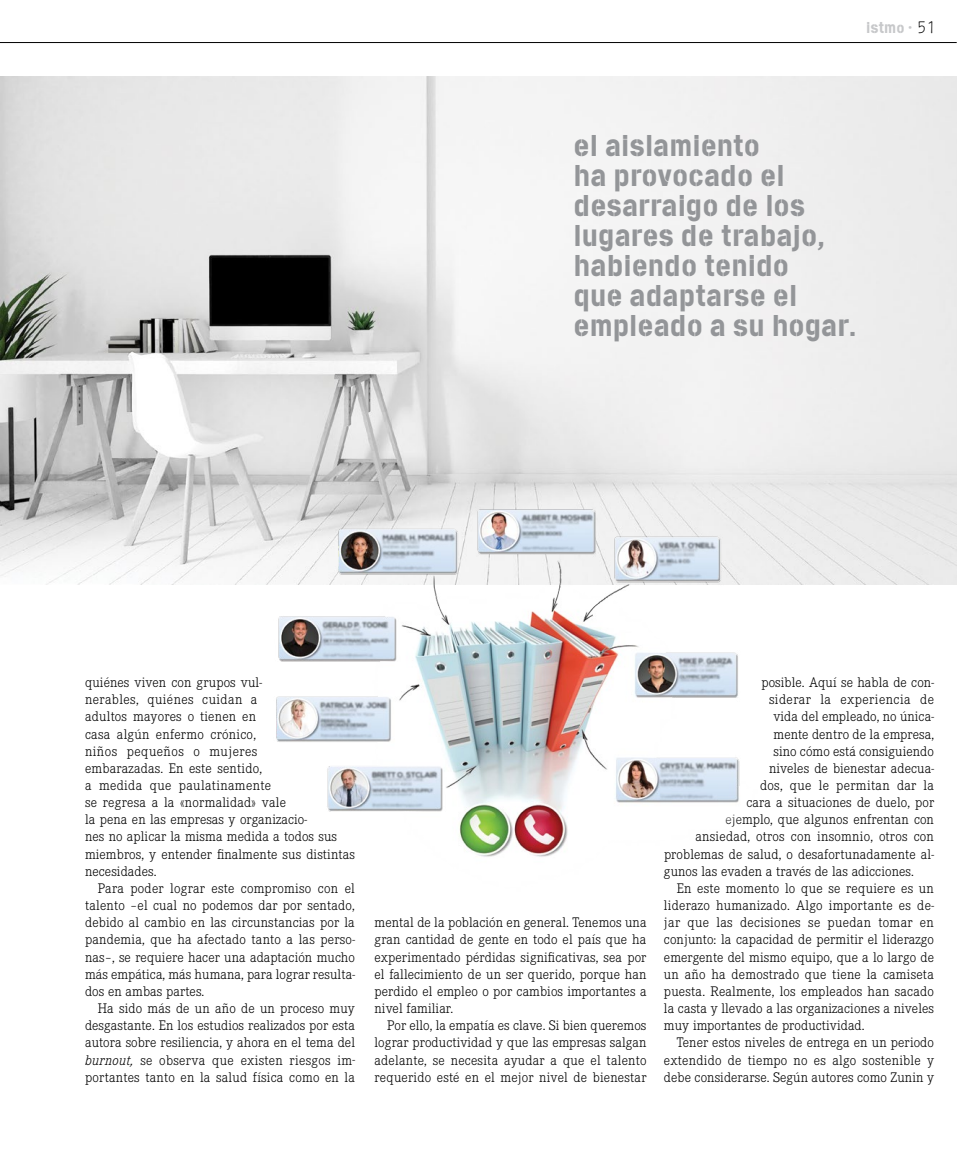
<style>
.page{position:relative;width:978px;height:1170px;background:#fff}
.page>*{position:absolute;margin:0;border:0;box-sizing:border-box;transform-origin:0 0}
.t1{font:30px/30px "Cargo";color:#939598}
.t2{font:15.75px "Cargo";color:#c7c8ca}
.t3{font:300 14.4px/17.1px "Corporate E";letter-spacing:.005em;color:#000;text-align:justify}
.t4{font:300 14.4px "Corporate E";letter-spacing:.03em;color:#000}
.s1{font-size:15px}
.s2{font-family:"Zimmer";font-weight:500}
.s3{font-family:"Numbers Revenue";font-size:16.5px;color:#000}
.s4{font-style:italic}
</style>
<div class="page">
<hr style="left:0;top:42px;width:957px;height:1px;background:#000">
<img style="left:0;top:76px;width:957px;height:508px">
<img style="left:257px;top:472px;width:507px;height:385px">
<p class="t2" style="left:866px;top:18px;width:72px">istm<span class="s1">o</span> <span class="s2">•</span> <span class="s3">51</span></p>
<h1 class="t1" style="left:574px;top:130px;width:284px">el aislamiento<br>ha provocado el desarraigo de los lugares de trabajo, habiendo tenido<br>que adaptarse el empleado a su hogar.</h1>
<p class="t3" style="left:85px;top:673px;width:271px;text-align:left">quiénes viven con grupos vul-<br>nerables, quiénes cuidan a<br>adultos mayores o tienen en<br>casa algún enfermo crónico,<br>niños pequeños o mujeres<br>embarazadas. En este sentido,<br>a medida que paulatinamente<br>se regresa a la «normalidad» vale<br>la pena en las empresas y organizacio-<br>nes no aplicar la misma medida a todos sus miembros, y entender finalmente sus distintas necesidades.</p>
<p class="t3" style="left:85px;top:879px;width:272px;text-indent:13px">Para poder lograr este compromiso con el talento –el cual no podemos dar por sentado, debido al cambio en las circunstancias por la pandemia, que ha afectado tanto a las perso&shy;nas–, se requiere hacer una adaptación mucho más empática, más humana, para lograr resulta&shy;dos en ambas partes.</p>
<p class="t3" style="left:85px;top:999px;width:272px;text-indent:13px">Ha sido más de un año de un proceso muy desgastante. En los estudios realizados por esta autora sobre resiliencia, y ahora en el tema del <span class="s4">burnout,</span> se observa que existen riesgos im&shy;portantes tanto en la salud física como en la</p>
<p class="t3" style="left:375px;top:913px;width:274px">mental de la población en general. Tenemos una gran cantidad de gente en todo el país que ha experimentado pérdidas significativas, sea por el fallecimiento de un ser querido, porque han perdido el empleo o por cambios importantes a nivel familiar.</p>
<p class="t3" style="left:375px;top:1016px;width:274px;text-indent:13px">Por ello, la empatía es clave. Si bien queremos lograr productividad y que las empresas salgan adelante, se necesita ayudar a que el talento requerido esté en el mejor nivel de bienestar</p>
<p class="t3" style="left:761px;top:673px;width:174px">posible. Aquí se habla de con-</p>
<p class="t4" style="left:769px;top:690px;width:167px">siderar la experiencia de</p>
<p class="t3" style="left:773px;top:707px;width:162px">vida del empleado, no única-</p>
<p class="t3" style="left:773px;top:724px;width:162px">mente dentro de la empresa,</p>
<p class="t3" style="left:773px;top:741px;width:162px">sino cómo está consiguiendo</p>
<p class="t3" style="left:769px;top:759px;width:166px">niveles de bienestar adecua-</p>
<p class="t3" style="left:760px;top:776px;width:176px">dos, que le permitan dar la</p>
<p class="t3" style="left:746px;top:793px;width:189px">cara a situaciones de duelo, por</p>
<p class="t3" style="left:725px;top:810px;width:210px">ejemplo, que algunos enfrentan con</p>
<p class="t3" style="left:695px;top:827px;width:240px">ansiedad, otros con insomnio, otros con</p>
<p class="t3" style="left:664px;top:844px;width:271px">problemas de salud, o desafortunadamente al-</p>
<p class="t3" style="left:664px;top:861px;width:251px">gunos las evaden a través de las adicciones.</p>
<p class="t3" style="left:677px;top:879px;width:259px">En este momento lo que se requiere es un</p>
<p class="t3" style="left:664px;top:896px;width:272px">liderazo humanizado. Algo importante es de-</p>
<p class="t3" style="left:664px;top:913px;width:271px">jar que las decisiones se puedan tomar en</p>
<p class="t3" style="left:664px;top:930px;width:271px">conjunto: la capacidad de permitir el liderazgo</p>
<p class="t3" style="left:664px;top:947px;width:271px">emergente del mismo equipo, que a lo largo de</p>
<p class="t3" style="left:664px;top:964px;width:271px">un año ha demostrado que tiene la camiseta</p>
<p class="t3" style="left:664px;top:981px;width:271px">puesta. Realmente, los empleados han sacado</p>
<p class="t3" style="left:664px;top:999px;width:271px">la casta y llevado a las organizaciones a niveles</p>
<p class="t3" style="left:664px;top:1016px;width:202px">muy importantes de productividad.</p>
<p class="t3" style="left:677px;top:1033px;width:259px">Tener estos niveles de entrega en un periodo</p>
<p class="t3" style="left:664px;top:1050px;width:272px">extendido de tiempo no es algo sostenible y</p>
<p class="t3" style="left:664px;top:1067px;width:271px">debe considerarse. Según autores como Zunin y</p>
</div>
